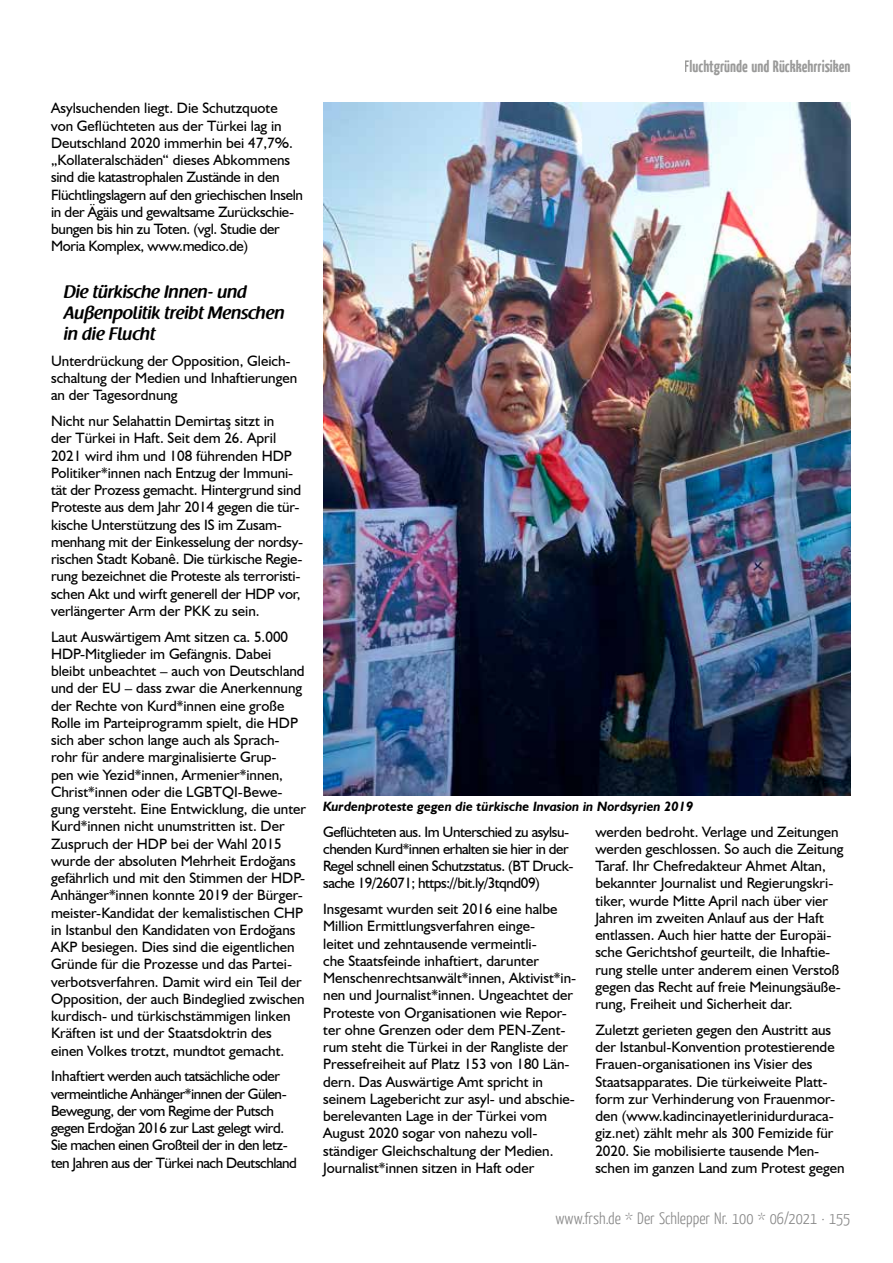
<style>
.page{position:relative;width:893px;height:1263px;background:#fff}
.page>*{position:absolute;margin:0;border:0;box-sizing:border-box;transform-origin:0 0}
.t1{font:600 18px/21px "Raspoutine";color:#000}
.t2{font:300 16.5px "Yanone Kaffeesatz";color:#878787}
.t3{font:700 16.5px "Yanone Kaffeesatz";color:#575756}
.t4{font:15px/17.2px "Humanist 521 BT";color:#000}
.t5{font:15px/17.2px "Humanist 521 BT";letter-spacing:-.03em;color:#000}
.t6{font:15px/17.2px "Humanist 521 BT";letter-spacing:-.02em;color:#000}
.t7{font:italic 700 13.5px "Humanist 521 BT";color:#000}
</style>
<div class="page">
<img style="left:323px;top:102px;width:528px;height:693px">
<p class="t6" style="left:51px;top:99px;width:254px">Asylsuchenden liegt. Die Schutzquote von Geflüchteten aus der Türkei lag in Deutschland 2020 immerhin bei 47,7%. „Kollateralschäden“ dieses Abkommens sind die katastrophalen Zustände in den Flüchtlingslagern auf den griechischen Inseln in der Ägäis und gewaltsame Zurückschie&shy;bungen bis hin zu Toten. (vgl. Studie der Moria Komplex, www.medico.de)</p>
<p class="t1" style="left:64px;top:282px;width:222px">Die türkische Innen- und<br>Außenpolitik treibt Menschen in die Flucht</p>
<p class="t4" style="left:51px;top:352px;width:248px">Unterdrückung der Opposition, Gleich&shy;schaltung der Medien und Inhaftierungen an der Tagesordnung</p>
<p class="t4" style="left:51px;top:412px;width:254px">Nicht nur Selahattin Demirtaş sitzt in<br>der Türkei in Haft. Seit dem 26. April 2021 wird ihm und 108 führenden HDP Politiker*innen nach Entzug der Immuni&shy;tät der Prozess gemacht. Hintergrund sind Proteste aus dem Jahr 2014 gegen die tür&shy;kische Unterstützung des IS im Zusam&shy;menhang mit der Einkesselung der nordsy&shy;rischen Stadt Kobanê. Die türkische Regie&shy;rung bezeichnet die Proteste als terroristi&shy;schen Akt und wirft generell der HDP vor, verlängerter Arm der PKK zu sein.</p>
<p class="t4" style="left:51px;top:627px;width:257px">Laut Auswärtigem Amt sitzen ca. 5.000<br>HDP-Mitglieder im Gefängnis. Dabei bleibt unbeachtet – auch von Deutschland und der EU – dass zwar die Anerkennung der Rechte von Kurd*innen eine große Rolle im Parteiprogramm spielt, die HDP sich aber schon lange auch als Sprach&shy;rohr für andere marginalisierte Grup-<br>pen wie Yezid*innen, Armenier*innen, Christ*innen oder die LGBTQI-Bewe&shy;gung versteht. Eine Entwicklung, die unter Kurd*innen nicht unumstritten ist. Der Zuspruch der HDP bei der Wahl 2015 wurde der absoluten Mehrheit Erdoğans gefährlich und mit den Stimmen der HDP-Anhänger*innen konnte 2019 der Bürger&shy;meister-Kandidat der kemalistischen CHP in Istanbul den Kandidaten von Erdoğans AKP besiegen. Dies sind die eigentlichen Gründe für die Prozesse und das Partei&shy;verbotsverfahren. Damit wird ein Teil der Opposition, der auch Bindeglied zwischen kurdisch- und türkischstämmigen linken Kräften ist und der Staatsdoktrin des einen Volkes trotzt, mundtot gemacht.</p>
<p class="t5" style="left:51px;top:1067px;width:247px">Inhaftiert werden auch tatsächliche oder vermeintliche Anhänger*innen der Gülen-Bewegung, der vom Regime der Putsch gegen Erdoğan 2016 zur Last gelegt wird.<br>Sie machen einen Großteil der in den letz&shy;ten Jahren aus der Türkei nach Deutschland</p>
<p class="t3" style="left:685px;top:55px;width:167px">Fluchtgründe und Rückkehrrisiken</p>
<p class="t7" style="left:323px;top:798px;width:372px">Kurdenproteste gegen die türkische Invasion in Nordsyrien 2019</p>
<p class="t5" style="left:323px;top:822px;width:252px">Geflüchteten aus. Im Unterschied zu asylsu&shy;chenden Kurd*innen erhalten sie hier in der Regel schnell einen Schutzstatus. (BT Druck&shy;sache 19/26071; https://bit.ly/3tqnd09)</p>
<p class="t4" style="left:323px;top:900px;width:255px">Insgesamt wurden seit 2016 eine halbe Million Ermittlungsverfahren einge-<br>leitet und zehntausende vermeintli-<br>che Staatsfeinde inhaftiert, darunter Menschenrechtsanwält*innen, Aktivist*in&shy;nen und Journalist*innen. Ungeachtet der Proteste von Organisationen wie Repor&shy;ter ohne Grenzen oder dem PEN-Zent&shy;rum steht die Türkei in der Rangliste der Pressefreiheit auf Platz 153 von 180 Län&shy;dern. Das Auswärtige Amt spricht in seinem Lagebericht zur asyl- und abschie&shy;berelevanten Lage in der Türkei vom August 2020 sogar von nahezu voll&shy;ständiger Gleichschaltung der Medien.<br>Journalist*innen sitzen in Haft oder</p>
<p class="t4" style="left:595px;top:822px;width:250px">werden bedroht. Verlage und Zeitungen werden geschlossen. So auch die Zeitung Taraf. Ihr Chefredakteur Ahmet Altan, bekannter Journalist und Regierungskri&shy;tiker, wurde Mitte April nach über vier Jahren im zweiten Anlauf aus der Haft entlassen. Auch hier hatte der Europäi&shy;sche Gerichtshof geurteilt, die Inhaftie&shy;rung stelle unter anderem einen Verstoß gegen das Recht auf freie Meinungsäuße&shy;rung, Freiheit und Sicherheit dar.</p>
<p class="t4" style="left:595px;top:1021px;width:251px">Zuletzt gerieten gegen den Austritt aus der Istanbul-Konvention protestierende Frauen-organisationen ins Visier des Staatsapparates. Die türkeiweite Platt&shy;form zur Verhinderung von Frauenmor&shy;den (www.kadincinayetlerinidurduraca&shy;giz.net) zählt mehr als 300 Femizide für 2020. Sie mobilisierte tausende Men&shy;schen im ganzen Land zum Protest gegen</p>
<p class="t2" style="left:555px;top:1208px;width:296px">www.frsh.de * Der Schlepper Nr. 100 * 06/2021 · 155</p>
</div>
